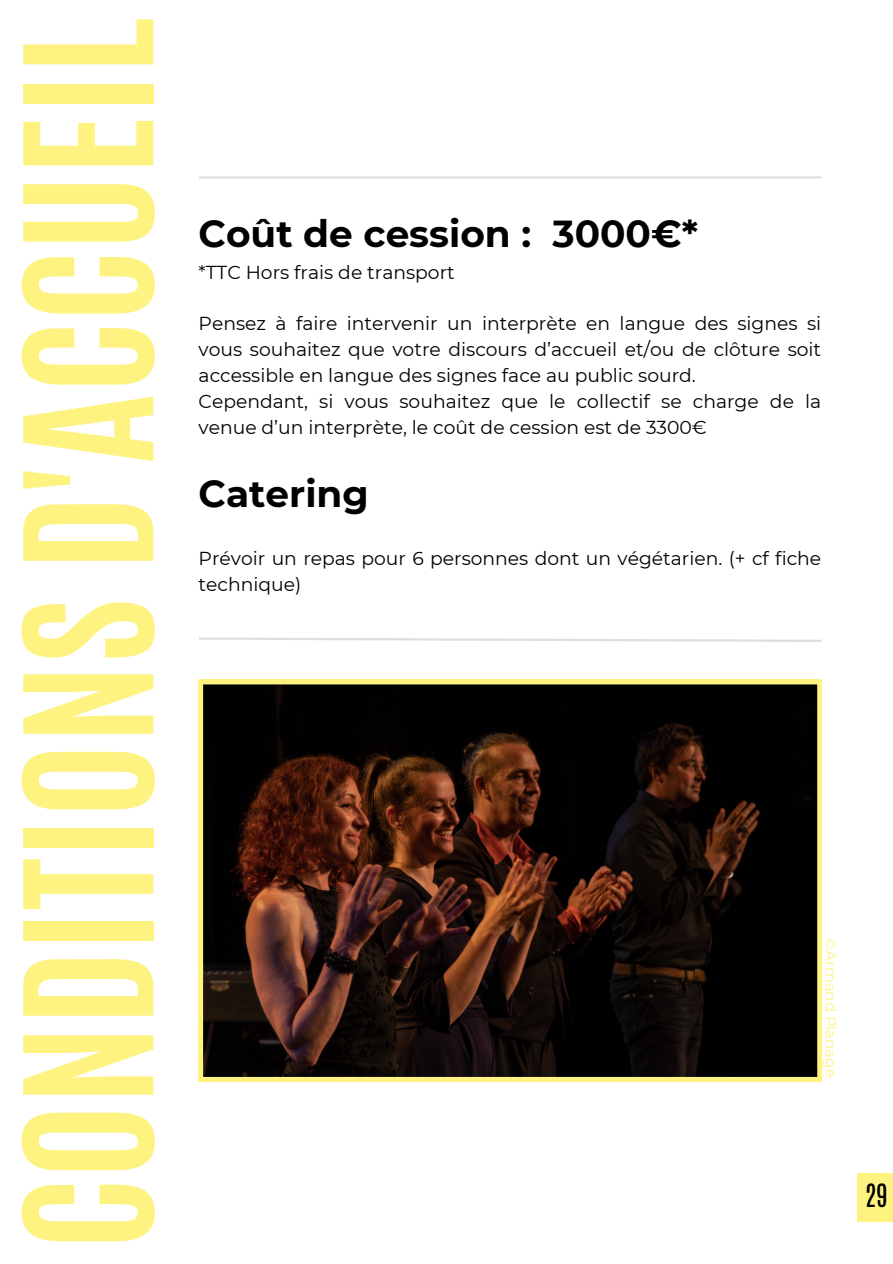
<style>
.page{position:relative;width:893px;height:1264px;background:#fff}
.page>*{position:absolute;margin:0;border:0;box-sizing:border-box;transform-origin:0 0}
.t1{font:700 151.35px "Antonio";color:#fef381}
.t2{font:700 37.5px "Montserrat";color:#000}
.t3{font:27px "Antonio";color:#000}
.t4{font:18.75px/25.8px "Montserrat";color:#000}
.t5{font:15px "Montserrat";color:#fef381}
</style>
<div class="page">
<hr style="left:200px;top:176px;width:620px;height:3px;background:#dfdede">
<svg style="left:199px;top:637px;width:623px;height:5px"></svg>
<svg style="left:198px;top:680px;width:623px;height:401px;background:#27170e"></svg>
<div style="left:856px;top:1173px;width:36px;height:48px;background:#fef381"></div>
<p class="t1" style="left:-20px;top:1249px;width:1232px;rotate:-90deg">CONDITIONS D'ACCUEIL</p>
<p class="t2" style="left:198px;top:211px;width:501px">Coût de cession : 3000€*</p>
<p class="t4" style="left:198px;top:259px;width:258px">*TTC Hors frais de transport</p>
<p class="t4" style="left:198px;top:311px;width:624px;text-align:justify">Pensez à faire intervenir un interprète en langue des signes si vous souhaitez que votre discours d’accueil et/ou de clôture soit accessible en langue des signes face au public sourd.</p>
<p class="t4" style="left:198px;top:388px;width:624px">Cependant, si vous souhaitez que le collectif se charge de la venue d’un interprète, le coût de cession est de 3300€</p>
<p class="t2" style="left:198px;top:470px;width:172px">Catering</p>
<p class="t4" style="left:198px;top:545px;width:624px">Prévoir un repas pour 6 personnes dont un végétarien. (+ cf fiche technique)</p>
<p class="t5" style="left:839px;top:937px;width:141px;rotate:90deg">©Armand Planage</p>
<p class="t3" style="left:864px;top:1175px;width:25px">29</p>
</div>
